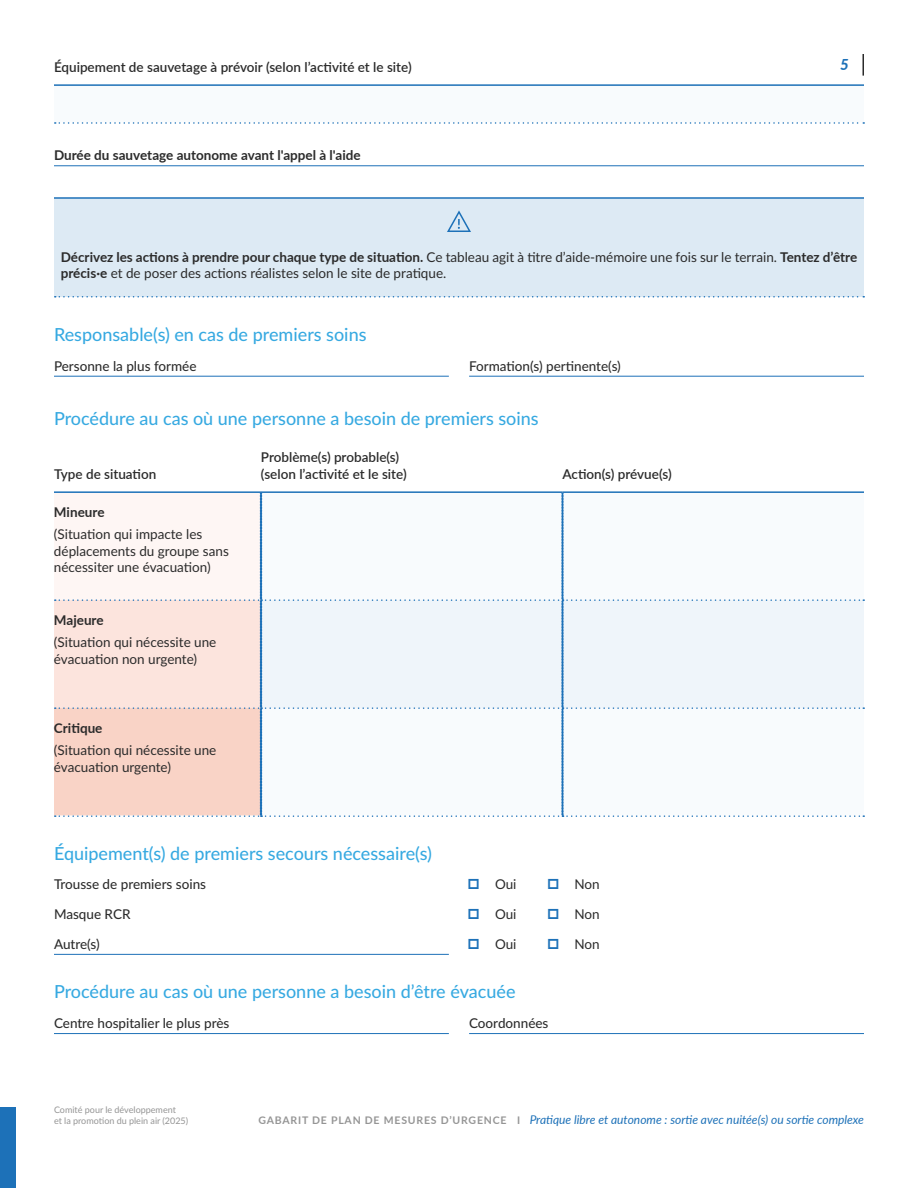
<style>
.page{position:relative;width:918px;height:1188px;background:#fff}
.page>*{position:absolute;margin:0;border:0;box-sizing:border-box;transform-origin:0 0}
.t1{font:500 18px "Lato";color:#36a9e1}
.t2{font:italic 800 15px "Lato";color:#1d71b8}
.t3{font:13.5px/16.2px "Lato";color:#2b2b2b}
.t4{font:600 13.5px/16.2px "Lato";color:#2b2b2b}
.t5{font:500 13.5px "Lato";color:#2b2b2b}
.t6{font:700 13.5px "Lato";color:#2b2b2b}
.t7{font:italic 12px "Lato";color:#1d71b8}
.t8{font:9px/10.8px "Lato";color:#959595}
.s1{font-weight:700}
.s2{font-weight:800;font-size:19.5px;color:#1d71b8}
.s3{font-weight:700;font-style:normal;font-size:10.5px;color:#959595}
</style>
<div class="page">
<hr style="left:862px;top:54px;width:2px;height:22px;background:#2b2b2b">
<div style="left:0;top:1107px;width:16px;height:81px;background:#1d71b8"></div>
<hr style="left:54px;top:166px;width:810px;height:1px;background:#1d71b8">
<div style="left:54px;top:198px;width:810px;height:54px;background:#ddeaf4"></div>
<hr style="left:54px;top:197px;width:810px;height:2px;background:#1d71b8">
<div style="left:54px;top:244px;width:810px;height:53px;background:#ddeaf4"></div>
<svg style="left:55px;top:296px;width:809px;height:2px"></svg>
<div style="left:54px;top:85px;width:810px;height:38px;background:#f8fbfd"></div>
<hr style="left:54px;top:84px;width:810px;height:2px;background:#1d71b8">
<svg style="left:55px;top:122px;width:809px;height:2px"></svg>
<svg style="left:447px;top:210px;width:24px;height:22px"></svg>
<hr style="left:54px;top:376px;width:395px;height:1px;background:#1d71b8">
<hr style="left:469px;top:376px;width:395px;height:1px;background:#1d71b8">
<hr style="left:54px;top:491px;width:207px;height:2px;background:#1d71b8">
<hr style="left:261px;top:491px;width:301px;height:2px;background:#1d71b8">
<hr style="left:562px;top:491px;width:302px;height:2px;background:#1d71b8">
<svg style="left:55px;top:493px;width:809px;height:324px"></svg>
<hr style="left:54px;top:954px;width:395px;height:1px;background:#1d71b8">
<hr style="left:54px;top:1033px;width:395px;height:1px;background:#1d71b8">
<hr style="left:469px;top:1033px;width:395px;height:1px;background:#1d71b8">
<p class="t4" style="left:54px;top:58px;width:359px">Équipement de sauvetage à prévoir (selon l’activité et le site)</p>
<p class="t6" style="left:54px;top:145px;width:308px">Durée du sauvetage autonome avant l'appel à l'aide</p>
<p class="t2" style="left:840px;top:54px;width:10px">5</p>
<p class="t3" style="left:61px;top:248px;width:798px"><span class="s1">Décrivez les actions à prendre pour chaque type de situation.</span> Ce tableau agit à titre d’aide-mémoire une fois sur le terrain. <span class="s1">Tentez d’être précis·e</span> et de poser des actions réalistes selon le site de pratique.</p>
<h1 class="t1" style="left:54px;top:321px;width:314px">Responsable(s) en cas de premiers soins</h1>
<p class="t5" style="left:54px;top:356px;width:144px">Personne la plus formée</p>
<p class="t5" style="left:469px;top:356px;width:153px">Formation(s) pertinente(s)</p>
<h1 class="t1" style="left:54px;top:405px;width:486px">Procédure au cas où une personne a besoin de premiers soins</h1>
<p class="t4" style="left:54px;top:465px;width:104px">Type de situation</p>
<p class="t6" style="left:54px;top:502px;width:52px">Mineure</p>
<p class="t3" style="left:54px;top:526px;width:176px">(Situation qui impacte les déplacements du groupe sans nécessiter une évacuation)</p>
<p class="t6" style="left:54px;top:610px;width:51px">Majeure</p>
<p class="t3" style="left:54px;top:634px;width:164px">(Situation qui nécessite une évacuation non urgente)</p>
<p class="t6" style="left:54px;top:718px;width:50px">Critique</p>
<p class="t3" style="left:54px;top:742px;width:164px">(Situation qui nécessite une évacuation urgente)</p>
<p class="t4" style="left:261px;top:449px;width:147px">Problème(s) probable(s) (selon l’activité et le site)</p>
<p class="t4" style="left:562px;top:465px;width:111px">Action(s) prévue(s)</p>
<h1 class="t1" style="left:54px;top:840px;width:379px">Équipement(s) de premiers secours nécessaire(s)</h1>
<p class="t5" style="left:54px;top:875px;width:154px">Trousse de premiers soins</p>
<p class="t5" style="left:54px;top:904px;width:78px">Masque RCR</p>
<p class="t5" style="left:54px;top:934px;width:47px">Autre(s)</p>
<h1 class="t1" style="left:54px;top:979px;width:463px">Procédure au cas où une personne a besoin d’être évacuée</h1>
<p class="t5" style="left:54px;top:1013px;width:177px">Centre hospitalier le plus près</p>
<p class="t5" style="left:469px;top:1013px;width:81px">Coordonnées</p>
<p class="t3" style="left:468px;top:876px;width:50px"><span class="s2">□</span> Oui</p>
<p class="t3" style="left:468px;top:906px;width:50px"><span class="s2">□</span> Oui</p>
<p class="t3" style="left:468px;top:935px;width:50px"><span class="s2">□</span> Oui</p>
<p class="t3" style="left:547px;top:876px;width:54px"><span class="s2">□</span> Non</p>
<p class="t3" style="left:547px;top:906px;width:54px"><span class="s2">□</span> Non</p>
<p class="t3" style="left:547px;top:935px;width:54px"><span class="s2">□</span> Non</p>
<p class="t8" style="left:54px;top:1104px;width:136px">Comité pour le développement<br>et la promotion du plein air (2025)</p>
<p class="t7" style="left:259px;top:1111px;width:607px"><span class="s3">GABARIT DE PLAN DE MESURES D’URGENCE I</span> Pratique libre et autonome : sortie avec nuitée(s) ou sortie complexe</p>
</div>
